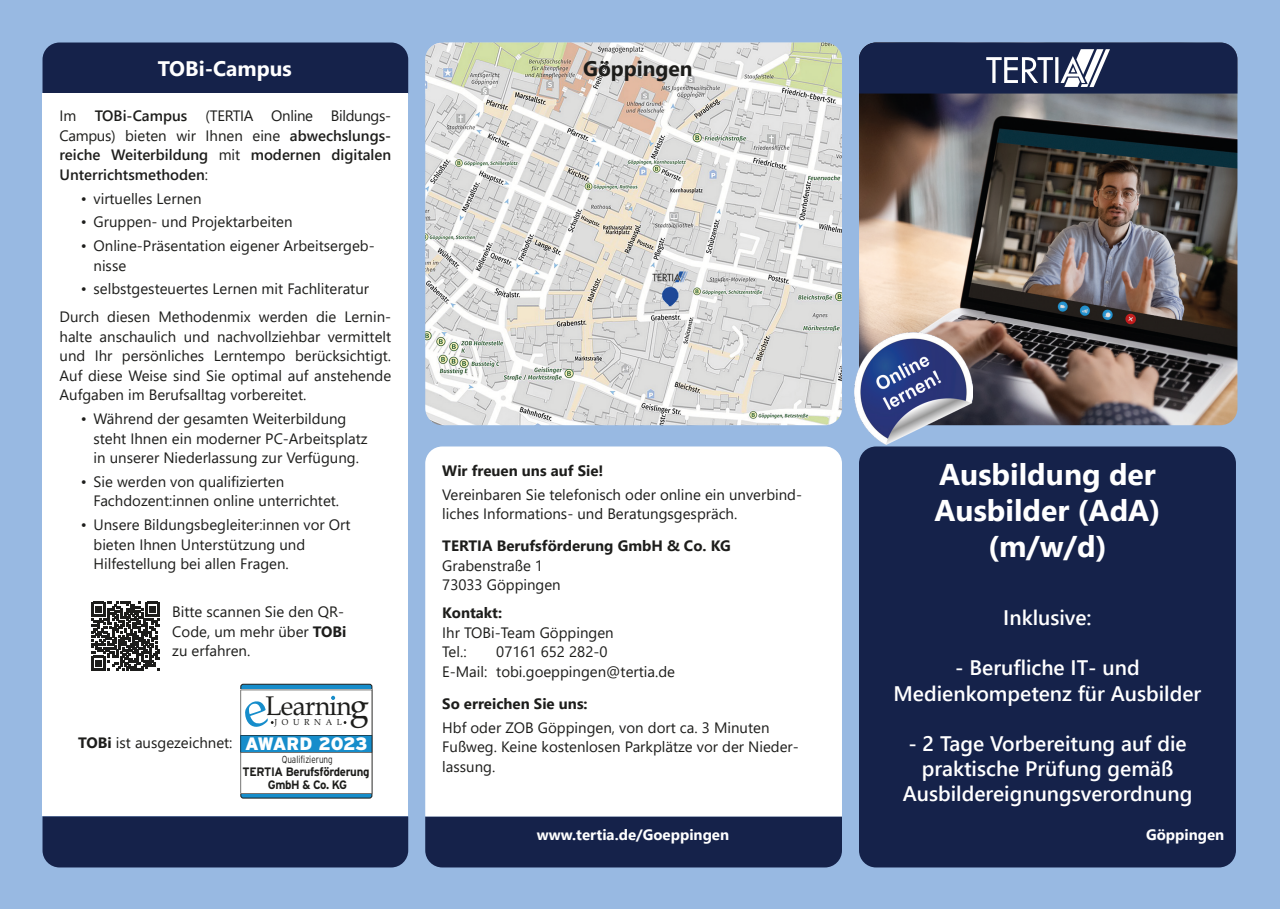
<style>
.page{position:relative;width:1280px;height:910px;background:#fff}
.page>*{position:absolute;margin:0;border:0;box-sizing:border-box;transform-origin:0 0}
.t1{font:36px "Book Antiqua";color:#1d1d1b}
.t2{font:700 30px/36px "Segoe UI";color:#fff;text-align:center}
.t3{font:27px "Book Antiqua";letter-spacing:-.02em;color:#1d1d1b}
.t4{font:600 21px/25.2px "Segoe UI";color:#fff;text-align:center}
.t5{font:700 21px "Segoe UI";color:#fff}
.t6{font:700 21px "Segoe UI";color:#1d1d1b}
.t7{font:15px/19.5px "Segoe UI";color:#1d1d1b}
.t8{font:600 15px/19.5px "Segoe UI";color:#1d1d1b;text-align:justify}
.t9{font:700 15px "Segoe UI";color:#1d1d1b}
.t10{font:700 15px "Segoe UI";color:#fff}
.t11{font:700 12.15px/12.8px "Interstate";letter-spacing:-.03em;color:#1d1d1b;text-align:center;scale:.94 1}
.t12{font:300 10.2px "Interstate";color:#1d1d1b;scale:.79 1}
.t13{font:8.7px "Book Antiqua";letter-spacing:.55em;color:#1d1d1b}
.s1{font-weight:400}
.s2{font-weight:700}
.s3{font-family:"Interstate";font-weight:900;font-size:18px;color:#fff}
</style>
<div class="page">
<div style="left:0;top:0;width:1280px;height:909px;background:#98b9e2"></div>
<img style="left:859px;top:94px;width:378px;height:331px">
<img style="left:425px;top:43px;width:417px;height:382px">
<div style="left:859px;top:446px;width:377px;height:421px;background:#15224a;border-radius:17px"></div>
<svg style="left:859px;top:43px;width:378px;height:51px;background:#29355a"></svg>
<div style="left:43px;top:816px;width:365px;height:51px;background:#15224a"></div>
<div style="left:425px;top:816px;width:417px;height:51px;background:#15224a"></div>
<div style="left:43px;top:43px;width:365px;height:51px;background:#15224a"></div>
<div style="left:43px;top:94px;width:365px;height:722px;background:#fff"></div>
<svg style="left:91px;top:602px;width:69px;height:68px"></svg>
<div style="left:241px;top:684px;width:131px;height:114px;background:linear-gradient(to right,#168dcb,#168dcb);border-radius:2px"></div>
<div style="left:240px;top:684px;width:132px;height:114px;border:1px solid #1d1d1b;border-radius:2px"></div>
<div style="left:425px;top:446px;width:417px;height:370px;background:#fff"></div>
<img style="left:855px;top:333px;width:118px;height:111px">
<svg style="left:240px;top:690px;width:132px;height:104px"></svg>
<h3 class="t5" style="left:158px;top:48px;width:135px">TOBi-Campus</h3>
<p class="t8" style="left:60px;top:105px;width:333px"><span class="s1">Im</span> TOBi-Campus <span class="s1">(TERTIA Online Bildungs-Campus) bieten wir Ihnen eine</span> abwechslungs&shy;reiche Weiterbildung <span class="s1">mit</span> modernen digitalen Unterrichtsmethoden<span class="s1">:</span></p>
<p class="t7" style="left:81px;top:187px;width:122px">• virtuelles Lernen</p>
<p class="t7" style="left:81px;top:211px;width:213px">• Gruppen- und Projektarbeiten</p>
<p class="t7" style="left:94px;top:235px;width:283px;text-indent:-13px">• Online-Präsentation eigener Arbeitsergeb&shy;nisse</p>
<p class="t7" style="left:60px;top:274px;width:333px;line-height:28px;text-align:center">• selbstgesteuertes Lernen mit Fachliteratur<br>Durch diesen Methodenmix werden die Lernin-</p>
<p class="t7" style="left:60px;top:326px;width:333px;text-align:justify">halte anschaulich und nachvollziehbar vermittelt und Ihr persönliches Lerntempo berücksichtigt.<br>Auf diese Weise sind Sie optimal auf anstehende Aufgaben im Berufsalltag vorbereitet.</p>
<p class="t7" style="left:94px;top:408px;width:276px;text-indent:-13px">• Während der gesamten Weiterbildung steht Ihnen ein moderner PC-Arbeitsplatz in unserer Niederlassung zur Verfügung.</p>
<p class="t7" style="left:94px;top:471px;width:247px;text-indent:-13px">• Sie werden von qualifizierten<br>Fachdozent:innen online unterrichtet.</p>
<p class="t7" style="left:94px;top:514px;width:259px;text-indent:-13px">• Unsere Bildungsbegleiter:innen vor Ort bieten Ihnen Unterstützung und<br>Hilfestellung bei allen Fragen.</p>
<p class="t7" style="left:172px;top:601px;width:176px">Bitte scannen Sie den QR-<br>Code, um mehr über <span class="s2">TOBi </span>zu erfahren.</p>
<h3 class="t3" style="left:265px;top:687px;width:88px">Learnin</h3>
<p class="t13" style="left:275px;top:716px;width:69px">JOURNAL</p>
<h1 class="t1" style="left:349px;top:681px;width:21px">g</h1>
<p class="t7" style="left:78px;top:732px;width:291px"><span class="s2">TOBi</span> ist ausgezeichnet: <span class="s3">AWARD 2023</span></p>
<p class="t12" style="left:282px;top:754px;width:66px">Qualifizierung</p>
<p class="t11" style="left:243px;top:765px;width:136px">TERTIA Berufsförderung<br>GmbH &amp; Co. KG</p>
<h3 class="t6" style="left:583px;top:48px;width:111px">Göppingen</h3>
<p class="t9" style="left:442px;top:456px;width:163px">Wir freuen uns auf Sie!</p>
<p class="t7" style="left:442px;top:483px;width:361px">Vereinbaren Sie telefonisch oder online ein unverbind&shy;liches Informations- und Beratungsgespräch.</p>
<p class="t9" style="left:442px;top:532px;width:290px">TERTIA Berufsförderung GmbH &amp; Co. KG</p>
<p class="t7" style="left:442px;top:554px;width:120px">Grabenstraße 1<br>73033 Göppingen</p>
<p class="t9" style="left:442px;top:599px;width:61px">Kontakt:</p>
<p class="t7" style="left:442px;top:621px;width:173px">Ihr TOBi-Team Göppingen<br>Tel.:</p>
<p class="t7" style="left:442px;top:641px;width:234px;text-indent:54px">07161 652 282-0<br>E-Mail: tobi.goeppingen@tertia.de</p>
<p class="t9" style="left:442px;top:690px;width:147px">So erreichen Sie uns:</p>
<p class="t7" style="left:442px;top:716px;width:358px">Hbf oder ZOB Göppingen, von dort ca. 3 Minuten<br>Fußweg. Keine kostenlosen Parkplätze vor der Nieder&shy;lassung.</p>
<p class="t10" style="left:537px;top:821px;width:194px">www.tertia.de/Goeppingen</p>
<h2 class="t2" style="left:934px;top:454px;width:227px">Ausbildung der<br>Ausbilder (AdA) (m/w/d)</h2>
<h3 class="t4" style="left:1003px;top:603px;width:90px">Inklusive:</h3>
<h3 class="t4" style="left:893px;top:654px;width:309px">- Berufliche IT- und<br>Medienkompetenz für Ausbilder</h3>
<h3 class="t4" style="left:903px;top:729px;width:291px">- 2 Tage Vorbereitung auf die praktische Prüfung gemäß<br>Ausbildereignungsverordnung</h3>
<p class="t10" style="left:1146px;top:821px;width:80px">Göppingen</p>
</div>
